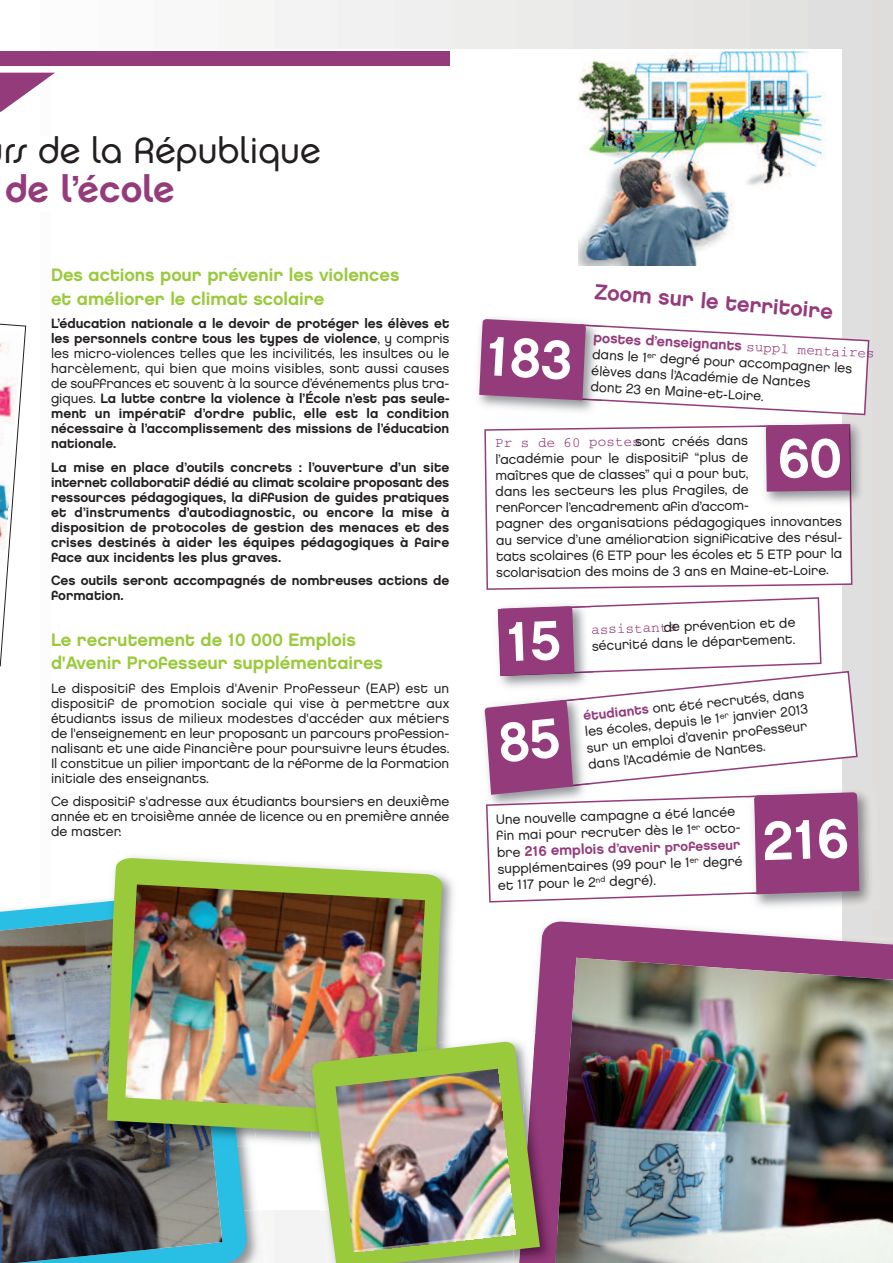
<style>
.page{position:relative;width:893px;height:1263px;background:#fff}
.page>*{position:absolute;margin:0;border:0;box-sizing:border-box;transform-origin:0 0}
.t1{font:37.5px "Chalet New York Nineteen Seventy";color:#943b7c}
.t2{font:36.15px "Chalet London Nineteen Seventy";color:#231f20}
.t3{font:21.75px "Chalet New York Nineteen Eighty";color:#943b7c}
.t4{font:18px/23.5px "Chalet New York Nineteen Eighty";color:#99ca3b}
.t5{font:14.25px "Chalet New York Nineteen Eighty";color:#943b7c}
.t6{font:14.25px "Courier";letter-spacing:-.005em;color:#943b7c}
.t7{font:13.5px/16.2px "Chalet London Nineteen Eighty";letter-spacing:-.005em;color:#231f20}
.t8{font:13.5px/15px "Chalet New York Nineteen Eighty";color:#231f20}
.t9{font:13.5px "Chalet New York Nineteen Eighty";color:#943b7c}
.s1{font-family:"Chalet London Nineteen Eighty"}
.s2{font-family:"Arial Unicode MS"}
.s3{font-family:"ST Heiti SC";font-weight:500}
.s4{font-family:"Courier"}
.s5{font-family:"Chalet London Nineteen Eighty";font-size:13.5px;color:#231f20}
.s6{font-family:"Courier";font-size:14.25px;color:#943b7c}
.s7{font-family:"Chalet New York Nineteen Eighty";color:#943b7c}
.s8{font-family:"Chalet London Nineteen Eighty";color:#231f20}
.s9{font-size:14.25px}
</style>
<div class="page">
<div style="left:0;top:0;width:893px;height:1263px;background:linear-gradient(to right,#fefefe,#dedddd)"></div>
<div style="left:51px;top:50px;width:791px;height:1160px;background:#fff"></div>
<img style="left:0;top:136px;width:51px;height:76px">
<div style="left:0;top:51px;width:449px;height:14px;background:#943b7c"></div>
<img style="left:578px;top:51px;width:247px;height:214px">
<svg style="left:534px;top:921px;width:359px;height:111px;fill:#943b7c"></svg>
<img style="left:555px;top:958px;width:338px;height:305px">
<img style="left:842px;top:785px;width:38px;height:126px">
<svg style="left:484px;top:425px;width:369px;height:166px"></svg>
<img style="left:842px;top:417px;width:28px;height:93px">
<img style="left:759px;top:510px;width:91px;height:2px">
<img style="left:759px;top:424px;width:92px;height:86px">
<svg style="left:0;top:893px;width:247px;height:370px;fill:#29bee4"></svg>
<img style="left:0;top:911px;width:222px;height:352px">
<img style="left:108px;top:856px;width:346px;height:295px">
<img style="left:94px;top:911px;width:119px;height:234px">
<svg style="left:107px;top:858px;width:335px;height:280px;background:#9dc163"></svg>
<img style="left:125px;top:884px;width:300px;height:229px">
<img style="left:313px;top:1033px;width:196px;height:8px">
<img style="left:534px;top:1032px;width:24px;height:231px">
<img style="left:555px;top:1232px;width:6px;height:31px">
<img style="left:303px;top:1045px;width:9px;height:68px">
<svg style="left:312px;top:1041px;width:228px;height:222px"></svg>
<svg style="left:336px;top:1067px;width:191px;height:192px;background:#9dc155"></svg>
<img style="left:336px;top:1068px;width:179px;height:183px">
<svg style="left:0;top:309px;width:26px;height:358px"></svg>
<svg style="left:0;top:73px;width:51px;height:39px"></svg>
<svg style="left:485px;top:596px;width:374px;height:307px"></svg>
<svg style="left:479px;top:319px;width:391px;height:97px"></svg>
<div style="left:766px;top:424px;width:84px;height:68px;background:#943b7c"></div>
<h2 class="t2" style="left:4px;top:129px;width:319px">rs de la République</h2>
<h1 class="t1" style="left:5px;top:167px;width:171px">de l’école</h1>
<h3 class="t4" style="left:51px;top:263px;width:350px">Des actions pour prévenir les violences et améliorer le climat scolaire</h3>
<p class="t8" style="left:51px;top:316px;width:400px">L’éducation nationale a le devoir de protéger les élèves et les personnels contre tous les types de violence<span class="s1">, y compris</span></p>
<p class="t7" style="left:51px;top:346px;width:400px;line-height:15px;text-align:justify">les micro-violences telles que les incivilités, les insultes ou le harcèlement, qui bien que moins visibles, sont aussi causes de souffrances et souvent à la source d’événements plus tra-</p>
<p class="t8" style="left:51px;top:391px;width:400px;text-align:justify"><span class="s1">giques.</span> La lutte contre la violence à l’École n’est pas seule&shy;ment un impératif d’ordre public, elle est la condition nécessaire à l’accomplissement des missions de l’éducation nationale.</p>
<p class="t8" style="left:51px;top:460px;width:400px;text-align:justify">La mise en place d’outils concrets : l’ouverture d’un site internet collaboratif dédié au climat scolaire proposant des ressources pédagogiques, la diffusion de guides pratiques et d’instruments d’autodiagnostic, ou encore la mise à disposition de protocoles de gestion des menaces et des crises destinés à aider les équipes pédagogiques à faire face aux incidents les plus graves.</p>
<p class="t8" style="left:51px;top:573px;width:400px">Ces outils seront accompagnés de nombreuses actions de formation.</p>
<h3 class="t4" style="left:51px;top:628px;width:334px">Le recrutement de 10 000 Emplois d'Avenir Professeur supplémentaires</h3>
<p class="t7" style="left:51px;top:681px;width:400px;line-height:15px;text-align:justify">Le dispositif des Emplois d'Avenir Professeur (EAP) est un dispositif de promotion sociale qui vise à permettre aux <span class="s2">é</span>tudiants issus de milieux modestes d'acc<span class="s2">é</span>der aux m<span class="s2">é</span>tiers de l'enseignement en leur proposant un parcours profession&shy;nalisant et une aide financi<span class="s3">è</span>re pour poursuivre leurs <span class="s2">é</span>tudes.<br>Il constitue un pilier important de la r<span class="s2">é</span>forme de la formation initiale des enseignants.</p>
<p class="t7" style="left:51px;top:794px;width:400px;line-height:15px;text-align:justify">Ce dispositif s'adresse aux <span class="s2">é</span>tudiants boursiers en deuxi<span class="s3">è</span>me ann<span class="s2">é</span>e et en troisi<span class="s3">è</span>me ann<span class="s2">é</span>e de licence ou en premi<span class="s3">è</span>re ann<span class="s2">é</span>e de master.</p>
<h3 class="t3" style="left:596px;top:278px;width:240px;rotate:5deg">Zoom sur le territoire</h3>
<p class="t5" style="left:594px;top:329px;width:283px;rotate:3deg">postes d’enseignants <span class="s4">suppl mentaires</span></p>
<p class="t7" style="left:592px;top:363px;width:221px;rotate:3deg">élèves dans l’Académie de Nantes</p>
<p class="t7" style="left:593px;top:346px;width:48px;rotate:3deg">dans le</p>
<p class="t7" style="left:661px;top:350px;width:194px;rotate:3deg">degré pour accompagner les</p>
<p class="t7" style="left:591px;top:379px;width:175px;rotate:3deg">dont 23 en Maine-et-Loire.</p>
<p class="t6" style="left:495px;top:438px;width:254px">Pr s de 60 postes<span class="s5">sont créés dans</span></p>
<p class="t7" style="left:495px;top:450px;width:348px">l’académie pour le dispositif “plus de<br>maîtres que de classes” qui a pour but,<br>dans les secteurs les plus fragiles, de<br>renforcer l’encadrement afin d’accom-<br>pagner des organisations pédagogiques innovantes au service d’une amélioration significative des résul&shy;tats scolaires (6 ETP pour les écoles et 5 ETP pour la scolarisation des moins de 3 ans en Maine-et-Loire.</p>
<p class="t7" style="left:591px;top:621px;width:206px;rotate:-2deg"><span class="s6">assistant</span>d<span class="s6">s</span>e prévention et de sécurité dans le département.</p>
<p class="t7" style="left:582px;top:708px;width:226px;rotate:-6deg"><span class="s7">étudiants</span> ont été recrutés, dans les écoles, depuis le 1<sup>er</sup> janvier 2013 sur un emploi d’avenir professeur dans l’Académie de Nantes.</p>
<p class="t7" style="left:496px;top:811px;width:245px;rotate:-2deg">Une nouvelle campagne a été lancée fin mai pour recruter dès le 1<sup>er</sup> octo-</p>
<p class="t9" style="left:497px;top:845px;width:245px;rotate:-2deg"><span class="s8">bre</span> <span class="s9">216 emplois</span> d’avenir professeur</p>
<p class="t7" style="left:497px;top:861px;width:247px;rotate:-2deg">supplémentaires (99 pour le 1<sup>er</sup> degré et 117 pour le 2<sup>nd</sup> degré).</p>
</div>
